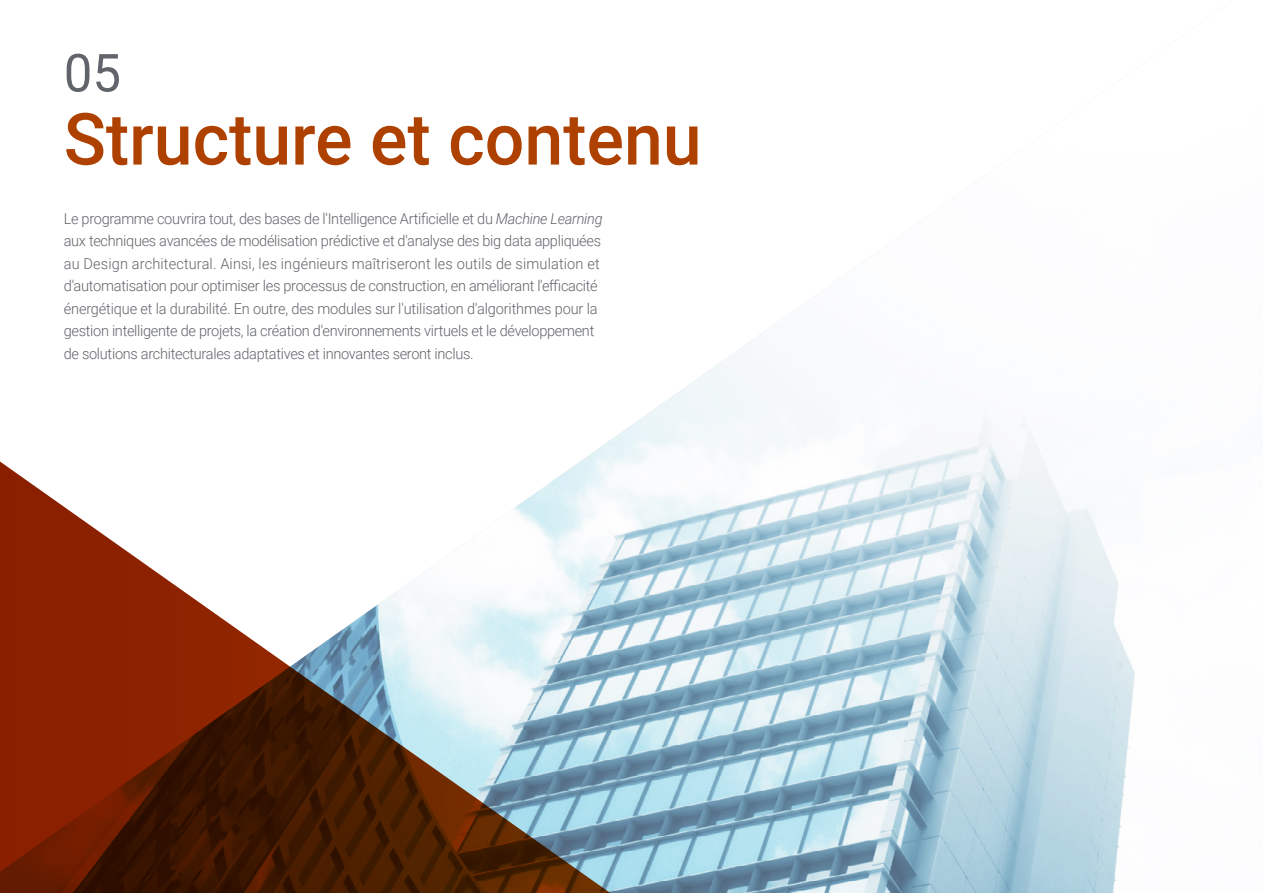
<style>
.page{position:relative;width:1263px;height:893px;background:#fff}
.page>*{position:absolute;margin:0;border:0;box-sizing:border-box;transform-origin:0 0}
.t1{font:500 72px "Roboto";color:#ae4000}
.t2{font:52.5px "Roboto";color:#61646a}
.t3{font:300 15px/22.5px "Roboto";letter-spacing:-.02em;color:#61646a}
.s1{font-style:italic}
</style>
<div class="page">
<img style="left:602px;top:287px;width:533px;height:606px">
<svg style="left:0;top:446px;width:640px;height:447px"></svg>
<h2 class="t2" style="left:64px;top:36px;width:59px">05</h2>
<h1 class="t1" style="left:64px;top:89px;width:639px">Structure et contenu</h1>
<p class="t3" style="left:64px;top:207px;width:540px">Le programme couvrira tout, des bases de l'Intelligence Artificielle et du <span class="s1">Machine Learning </span>aux techniques avancées de modélisation prédictive et d'analyse des big data appliquées au Design architectural. Ainsi, les ingénieurs maîtriseront les outils de simulation et d'automatisation pour optimiser les processus de construction, en améliorant l'efficacité énergétique et la durabilité. En outre, des modules sur l'utilisation d'algorithmes pour la gestion intelligente de projets, la création d'environnements virtuels et le développement de solutions architecturales adaptatives et innovantes seront inclus.</p>
</div>
